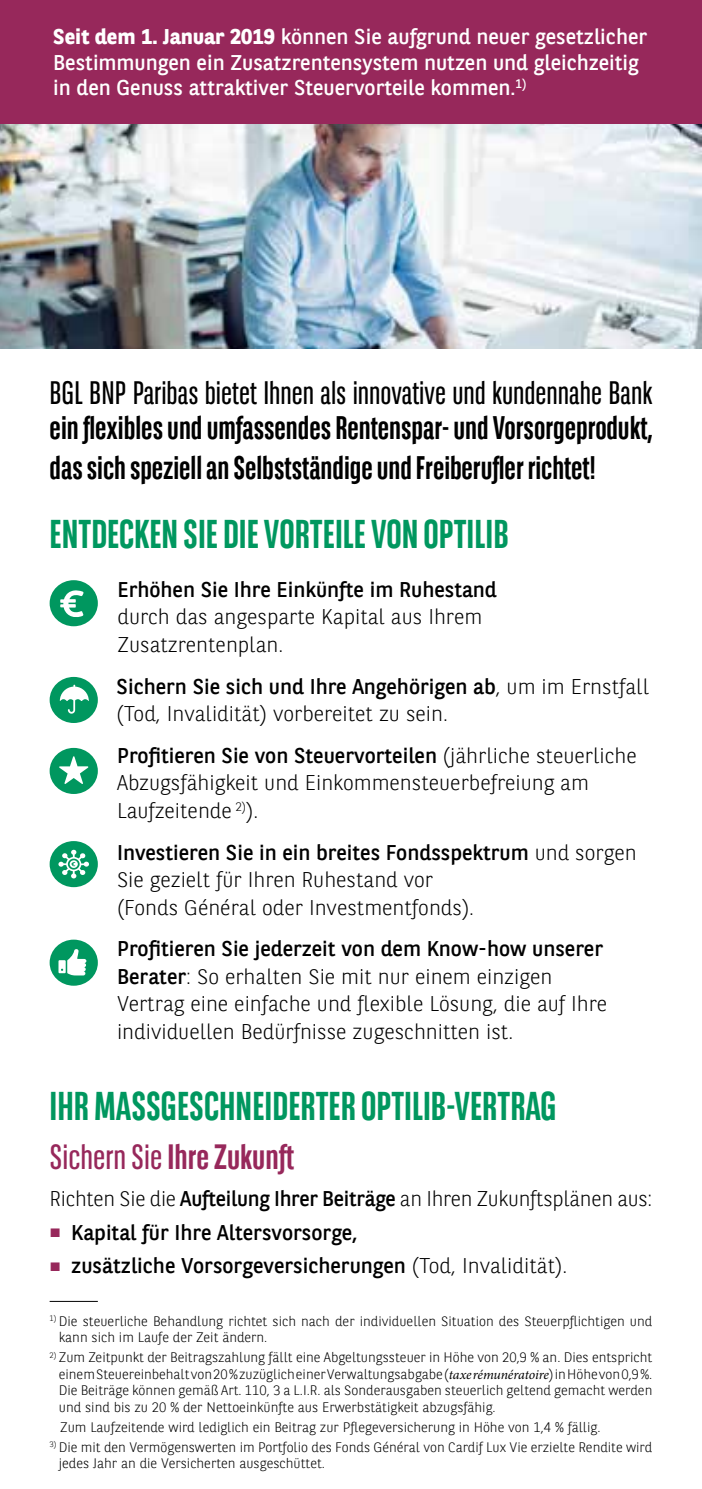
<style>
.page{position:relative;width:702px;height:1489px;background:#fff}
.page>*{position:absolute;margin:0;border:0;box-sizing:border-box;transform-origin:0 0}
.t1{font:700 40px "BNPP Sans Condensed";color:#00975f}
.t2{font:700 35px "BNPP Sans Condensed";color:#97285b}
.t3{font:700 32.5px/40px "BNPP Sans Condensed";color:#000}
.t4{font:32.5px "BNPP Sans Condensed";color:#000}
.t5{font:300 21.25px/27.5px "BNPP Sans";color:#000}
.t6{font:21.25px/25.5px "BNPP Sans";color:#fff}
.t7{font:21.25px "BNPP Sans";color:#000}
.t8{font:300 13.75px/16.5px "BNPP Sans";color:#000}
.s1{font-weight:700}
.s2{font-weight:400}
.s3{font-family:"Times New Roman";font-size:18.75px;color:#97285b}
.s4{font-weight:300}
.s5{font-family:"Minion Pro";font-weight:400;font-style:italic}
</style>
<div class="page">
<div style="left:50px;top:580px;width:48px;height:46px;background:#00975f;border-radius:50%"></div>
<svg style="left:60px;top:590px;width:24px;height:27px"></svg>
<div style="left:50px;top:677px;width:48px;height:46px;background:#00975f;border-radius:50%"></div>
<svg style="left:60px;top:684px;width:29px;height:29px"></svg>
<div style="left:50px;top:747px;width:48px;height:47px;background:#00975f;border-radius:50%"></div>
<svg style="left:59px;top:756px;width:29px;height:28px"></svg>
<div style="left:50px;top:841px;width:48px;height:46px;background:#00975f;border-radius:50%"></div>
<svg style="left:58px;top:849px;width:31px;height:29px"></svg>
<div style="left:50px;top:939px;width:48px;height:46px;background:#00975f;border-radius:50%"></div>
<div style="left:58px;top:960px;width:8px;height:13px;background:#fff"></div>
<svg style="left:61px;top:949px;width:25px;height:26px"></svg>
<hr style="left:50px;top:1300px;width:48px;height:1px;background:#000">
<img style="left:0;top:124px;width:702px;height:224px">
<div style="left:0;top:0;width:702px;height:124px;background:#97285b"></div>
<h3 class="t6" style="left:53px;top:23px;width:595px"><span class="s1">Seit dem 1. Januar 2019</span> können Sie aufgrund neuer gesetzlicher<br>Bestimmungen ein Zusatzrentensystem nutzen und gleichzeitig in den Genuss attraktiver Steuervorteile kommen.<sup>1)</sup></h3>
<h3 class="t4" style="left:50px;top:372px;width:604px">BGL BNP Paribas bietet Ihnen als innovative und kundennahe Bank</h3>
<h3 class="t3" style="left:50px;top:406px;width:604px">ein flexibles und umfassendes Rentenspar- und Vorsorgeprodukt, das sich speziell an Selbstständige und Freiberufler richtet!</h3>
<h1 class="t1" style="left:50px;top:507px;width:461px">ENTDECKEN SIE DIE VORTEILE VON OPTILIB</h1>
<h3 class="t7" style="left:117px;top:575px;width:381px">Erhöhen Sie Ihre Einkünfte im Ruhestand</h3>
<h3 class="t5" style="left:117px;top:602px;width:366px">durch das angesparte Kapital aus Ihrem<br>Zusatzrentenplan.</h3>
<h3 class="t5" style="left:117px;top:671px;width:534px"><span class="s2">Sichern Sie sich und Ihre Angehörigen ab</span>, um im Ernstfall (Tod, Invalidität) vorbereitet zu sein.</h3>
<h3 class="t5" style="left:117px;top:740px;width:521px"><span class="s2">Profitieren Sie von Steuervorteilen</span> (jährliche steuerliche<br>Abzugsfähigkeit und Einkommensteuerbefreiung am<br>Laufzeitende <sup>2)</sup>).</h3>
<h3 class="t5" style="left:117px;top:837px;width:521px"><span class="s2">Investieren Sie in ein breites Fondsspektrum</span> und sorgen<br>Sie gezielt für Ihren Ruhestand vor<br>(Fonds Général oder Investmentfonds).</h3>
<h3 class="t5" style="left:117px;top:934px;width:491px"><span class="s2">Profitieren Sie jederzeit von dem Know-how unserer Berater</span>: So erhalten Sie mit nur einem einzigen Vertrag eine einfache und flexible Lösung, die auf Ihre individuellen Bedürfnisse zugeschnitten ist.</h3>
<h1 class="t1" style="left:50px;top:1078px;width:508px">IHR MASSGESCHNEIDERTER OPTILIB-VERTRAG</h1>
<h2 class="t2" style="left:50px;top:1132px;width:246px"><span class="s2">Sichern Sie</span> Ihre Zukunft</h2>
<h3 class="t5" style="left:50px;top:1183px;width:604px">Richten Sie die <span class="s2">Aufteilung Ihrer Beiträge</span> an Ihren Zukunftsplänen aus:</h3>
<h3 class="t7" style="left:50px;top:1217px;width:309px"><span class="s3">■</span> Kapital für Ihre Altersvorsorge,</h3>
<h3 class="t7" style="left:50px;top:1251px;width:519px"><span class="s3">■</span> zusätzliche Vorsorgeversicherungen <span class="s4">(Tod, Invalidität).</span></h3>
<p class="t8" style="left:59px;top:1311px;width:595px;text-indent:-9px"><sup>1)</sup> Die steuerliche Behandlung richtet sich nach der individuellen Situation des Steuerpflichtigen und kann sich im Laufe der Zeit ändern.</p>
<p class="t8" style="left:59px;top:1348px;width:595px;text-align:justify;text-indent:-9px"><sup>2)</sup> Zum Zeitpunkt der Beitragszahlung fällt eine Abgeltungssteuer in Höhe von 20,9 % an. Dies entspricht einem Steuereinbehalt von 20% zuzüglich einer Verwaltungsabgabe (<span class="s5">taxe rémunératoire</span>) in Höhe von 0,9%.<br>Die Beiträge können gemäß Art. 110, 3 a L.I.R. als Sonderausgaben steuerlich geltend gemacht werden und sind bis zu 20 % der Nettoeinkünfte aus Erwerbstätigkeit abzugsfähig.</p>
<p class="t8" style="left:60px;top:1417px;width:542px">Zum Laufzeitende wird lediglich ein Beitrag zur Pflegeversicherung in Höhe von 1,4 % fällig.</p>
<p class="t8" style="left:59px;top:1437px;width:595px;text-indent:-9px"><sup>3)</sup> Die mit den Vermögenswerten im Portfolio des Fonds Général von Cardif Lux Vie erzielte Rendite wird jedes Jahr an die Versicherten ausgeschüttet.</p>
</div>
